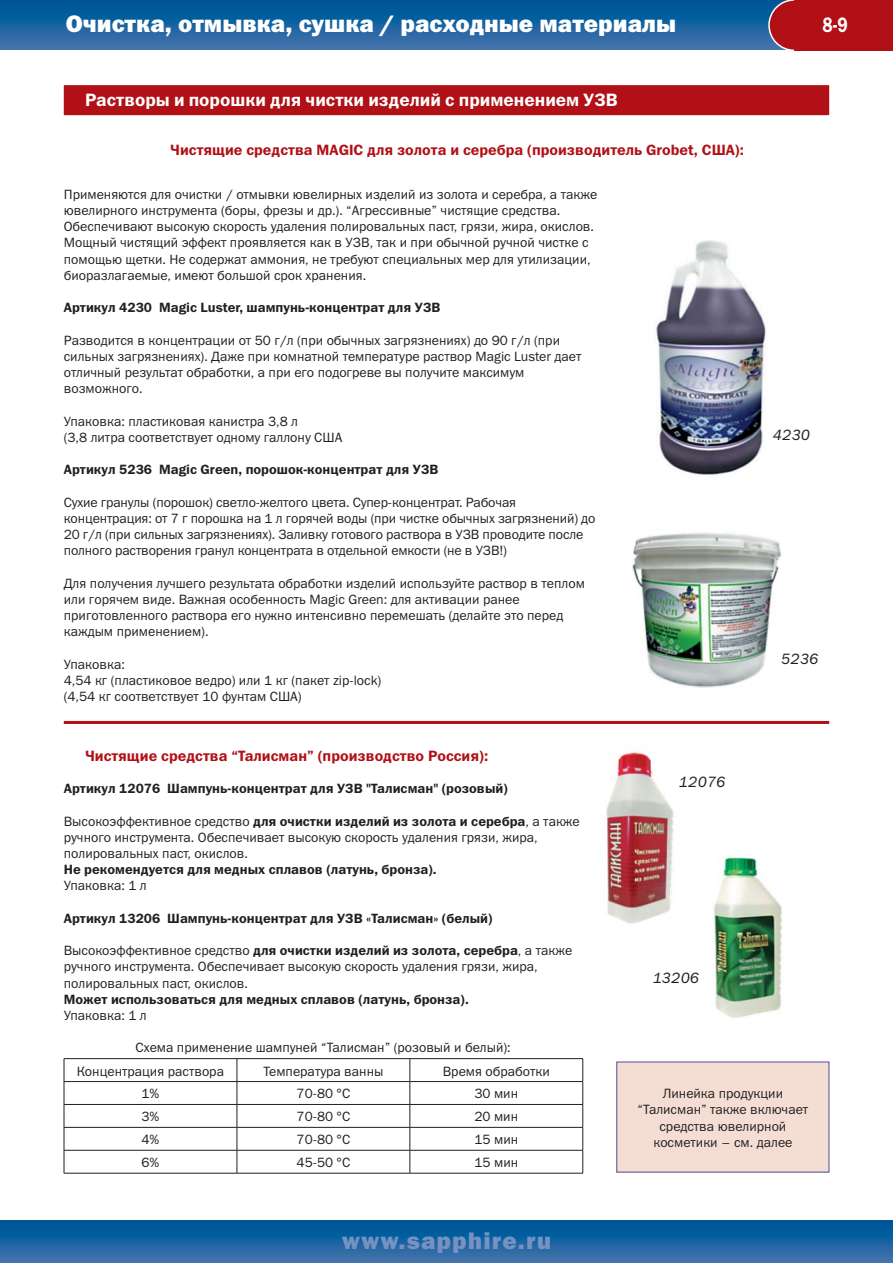
<style>
.page{position:relative;width:893px;height:1263px;background:#fff}
.page>*{position:absolute;margin:0;border:0;box-sizing:border-box;transform-origin:0 0}
.t1{font:24px "Franklin Gothic Heavy C";color:#fff}
.t2{font:24px "Franklin Gothic Heavy C";letter-spacing:.045em;color:#7592c1}
.t3{font:21px "Franklin Gothic Demi C";color:#fff;scale:.8 1}
.t4{font:18px "Franklin Gothic Demi C";color:#fff}
.t5{font:15px "Franklin Gothic Demi C";color:#b01016}
.t6{font:italic 15px "Franklin Gothic Book C";color:#231f20}
.t7{font:13.5px/16.2px "Franklin Gothic Book C";color:#231f20}
.t8{font:13.5px "Franklin Gothic Demi C";color:#231f20}
.s1{font-family:"Franklin Gothic Book C"}
</style>
<div class="page">
<svg style="left:0;top:1220px;width:893px;height:43px;background:#1963a1"></svg>
<svg style="left:0;top:0;width:788px;height:50px;background:#1a63a1"></svg>
<div style="left:769px;top:0;width:50px;height:50px;background:#b01016;border-radius:50%"></div>
<div style="left:768px;top:0;width:52px;height:51px;border:2px solid #fff;border-radius:50%"></div>
<div style="left:794px;top:0;width:99px;height:50px;background:#b01016"></div>
<div style="left:64px;top:85px;width:765px;height:30px;background:#b01016"></div>
<img style="left:656px;top:240px;width:110px;height:235px">
<img style="left:632px;top:533px;width:149px;height:155px">
<img style="left:606px;top:752px;width:68px;height:172px">
<img style="left:713px;top:855px;width:70px;height:163px">
<hr style="left:64px;top:1058px;width:173px;height:1px;background:#231f20">
<hr style="left:237px;top:1058px;width:173px;height:1px;background:#231f20">
<hr style="left:410px;top:1058px;width:173px;height:1px;background:#231f20">
<hr style="left:64px;top:1081px;width:173px;height:1px;background:#231f20">
<hr style="left:237px;top:1081px;width:173px;height:1px;background:#231f20">
<hr style="left:410px;top:1081px;width:173px;height:1px;background:#231f20">
<hr style="left:64px;top:1104px;width:173px;height:1px;background:#231f20">
<hr style="left:237px;top:1104px;width:173px;height:1px;background:#231f20">
<hr style="left:410px;top:1104px;width:173px;height:1px;background:#231f20">
<hr style="left:64px;top:1127px;width:173px;height:1px;background:#231f20">
<hr style="left:237px;top:1127px;width:173px;height:1px;background:#231f20">
<hr style="left:410px;top:1127px;width:173px;height:1px;background:#231f20">
<hr style="left:64px;top:1150px;width:173px;height:1px;background:#231f20">
<svg style="left:64px;top:1059px;width:1px;height:114px"></svg>
<hr style="left:237px;top:1150px;width:173px;height:1px;background:#231f20">
<svg style="left:237px;top:1059px;width:1px;height:114px"></svg>
<hr style="left:410px;top:1150px;width:173px;height:1px;background:#231f20">
<svg style="left:410px;top:1059px;width:1px;height:114px"></svg>
<svg style="left:582px;top:1059px;width:1px;height:114px"></svg>
<hr style="left:64px;top:1173px;width:519px;height:1px;background:#231f20">
<div style="left:617px;top:1062px;width:212px;height:110px;background:#f4ded4"></div>
<hr style="left:64px;top:721px;width:765px;height:3px;background:#b01016">
<h1 class="t1" style="left:66px;top:15px;width:612px">Очистка, отмывка, сушка / расходные материалы</h1>
<h3 class="t4" style="left:85px;top:94px;width:534px">Растворы и порошки для чистки изделий с применением УЗВ</h3>
<p class="t5" style="left:170px;top:145px;width:575px">Чистящие средства MAGIC для золота и серебра (производитель Grobet, США):</p>
<p class="t7" style="left:64px;top:187px;width:535px">Применяются для очистки / отмывки ювелирных изделий из золота и серебра, а также ювелирного инструмента (боры, фрезы и др.). “Агрессивные” чистящие средства.<br>Обеспечивают высокую скорость удаления полировальных паст, грязи, жира, окислов.<br>Мощный чистящий эффект проявляется как в УЗВ, так и при обычной ручной чистке с помощью щетки. Не содержат аммония, не требуют специальных мер для утилизации, биоразлагаемые, имеют большой срок хранения.</p>
<p class="t8" style="left:64px;top:302px;width:378px">Артикул 4230 Magic Luster, шампунь-концентрат для УЗВ</p>
<p class="t7" style="left:64px;top:333px;width:519px">Разводится в концентрации от 50 г/л (при обычных загрязнениях) до 90 г/л (при сильных загрязнениях). Даже при комнатной температуре раствор Magic Luster дает отличный результат обработки, а при его подогреве вы получите максимум возможного.</p>
<p class="t7" style="left:64px;top:414px;width:280px">Упаковка: пластиковая канистра 3,8 л<br>(3,8 литра соответствует одному галлону США</p>
<p class="t8" style="left:64px;top:464px;width:376px">Артикул 5236 Magic Green, порошок-концентрат для УЗВ</p>
<p class="t7" style="left:64px;top:495px;width:533px">Сухие гранулы (порошок) светло-желтого цвета. Супер-концентрат. Рабочая концентрация: от 7 г порошка на 1 л горячей воды (при чистке обычных загрязнений) до 20 г/л (при сильных загрязнениях). Заливку готового раствора в УЗВ проводите после полного растворения гранул концентрата в отдельной емкости (не в УЗВ!)</p>
<p class="t7" style="left:64px;top:576px;width:523px">Для получения лучшего результата обработки изделий используйте раствор в теплом или горячем виде. Важная особенность Magic Green: для активации ранее приготовленного раствора его нужно интенсивно перемешать (делайте это перед каждым применением).</p>
<p class="t7" style="left:64px;top:657px;width:319px">Упаковка:<br>4,54 кг (пластиковое ведро) или 1 кг (пакет zip-lock) (4,54 кг соответствует 10 фунтам США)</p>
<p class="t5" style="left:85px;top:750px;width:405px">Чистящие средства “Талисман” (производство Россия):</p>
<p class="t8" style="left:64px;top:783px;width:445px">Артикул 12076 Шампунь-концентрат для УЗВ "Талисман" (розовый)</p>
<p class="t8" style="left:64px;top:816px;width:517px"><span class="s1">Высокоэффективное средство</span> для очистки изделий из золота и серебра<span class="s1">, а также</span></p>
<p class="t7" style="left:64px;top:830px;width:475px">ручного инструмента. Обеспечивает высокую скорость удаления грязи, жира, полировальных паст, окислов.</p>
<p class="t8" style="left:64px;top:864px;width:374px">Не рекомендуется для медных сплавов (латунь, бронза).</p>
<p class="t7" style="left:64px;top:879px;width:85px">Упаковка: 1 л</p>
<p class="t8" style="left:64px;top:913px;width:430px">Артикул 13206 Шампунь-концентрат для УЗВ «Талисман» (белый)</p>
<p class="t8" style="left:64px;top:945px;width:510px"><span class="s1">Высокоэффективное средство</span> для очистки изделий из золота, серебра<span class="s1">, а также</span></p>
<p class="t7" style="left:64px;top:960px;width:475px">ручного инструмента. Обеспечивает высокую скорость удаления грязи, жира, полировальных паст, окислов.</p>
<p class="t8" style="left:64px;top:994px;width:406px">Может использоваться для медных сплавов (латунь, бронза).</p>
<p class="t7" style="left:64px;top:1009px;width:85px">Упаковка: 1 л</p>
<p class="t7" style="left:77px;top:1037px;width:435px;line-height:23.1px;text-indent:59px">Схема применение шампуней “Талисман” (розовый и белый):<br>Концентрация раствора</p>
<p class="t7" style="left:263px;top:1064px;width:122px">Температура ванны</p>
<p class="t7" style="left:443px;top:1064px;width:108px">Время обработки</p>
<p class="t6" style="left:679px;top:776px;width:48px">12076</p>
<p class="t6" style="left:653px;top:972px;width:48px">13206</p>
<h2 class="t3" style="left:822px;top:17px;width:33px">8-9</h2>
<p class="t6" style="left:773px;top:430px;width:39px">4230</p>
<p class="t6" style="left:781px;top:653px;width:39px">5236</p>
<p class="t7" style="left:142px;top:1087px;width:19px">1%</p>
<p class="t7" style="left:297px;top:1087px;width:55px">70-80 °C</p>
<p class="t7" style="left:474px;top:1087px;width:45px">30 мин</p>
<p class="t7" style="left:142px;top:1110px;width:19px">3%</p>
<p class="t7" style="left:297px;top:1110px;width:55px">70-80 °C</p>
<p class="t7" style="left:474px;top:1110px;width:45px">20 мин</p>
<p class="t7" style="left:142px;top:1133px;width:19px">4%</p>
<p class="t7" style="left:297px;top:1133px;width:55px">70-80 °C</p>
<p class="t7" style="left:474px;top:1133px;width:45px">15 мин</p>
<p class="t7" style="left:142px;top:1156px;width:19px">6%</p>
<p class="t7" style="left:297px;top:1156px;width:55px">45-50 °C</p>
<p class="t7" style="left:474px;top:1156px;width:45px">15 мин</p>
<h1 class="t2" style="left:342px;top:1232px;width:211px">www.sapphire.ru</h1>
<p class="t7" style="left:637px;top:1087px;width:172px;text-align:center">Линейка продукции “Талисман” также включает средства ювелирной косметики – см. далее</p>
</div>
